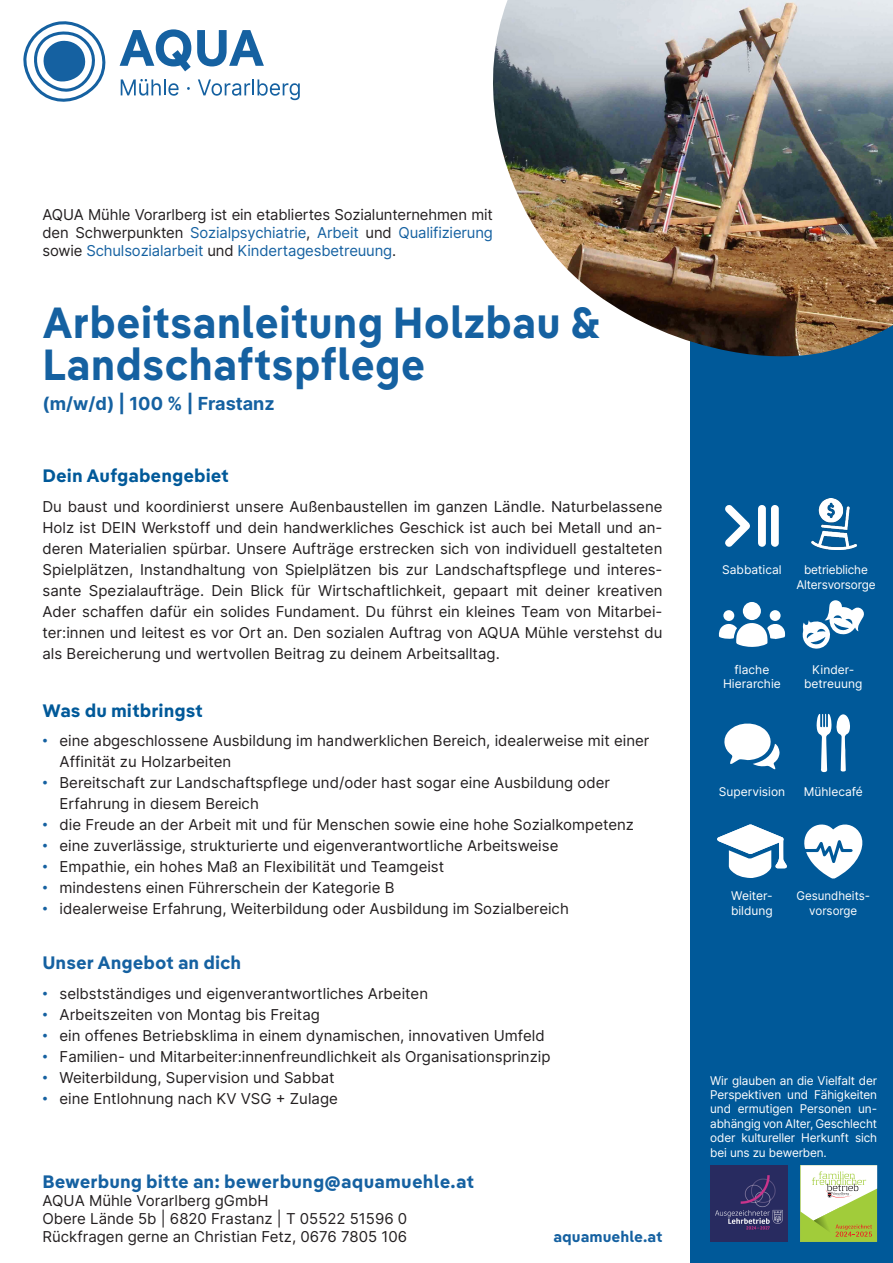
<style>
.page{position:relative;width:893px;height:1263px;background:#fff}
.page>*{position:absolute;margin:0;border:0;box-sizing:border-box;transform-origin:0 0}
.t1{font:700 43.5px/42px "Pangea Text";color:#1561a1;scale:.95 1}
.t2{font:700 18px "Pangea Text";color:#1561a1}
.t3{font:700 18px "Pangea Text";color:#005999}
.t4{font:700 18px "Inter";color:#1561a1}
.Aufzählung_blau{font:15px/21px "Inter";color:#231f20;text-align:justify}
.t5{font:700 15px "Pangea Text";color:#1561a1}
.t6{font:12px/14.4px "Inter";color:#fff;text-align:center}
.t7{font:12px/14.4px "Inter";color:#fff;text-align:center;scale:.96 1}
.s1{color:#1561a1}
.s2{font-family:"Arial";color:#1561a1}
</style>
<div class="page">
<div style="left:690px;top:271px;width:203px;height:992px;background:#005999"></div>
<svg style="left:23px;top:21px;width:83px;height:81px"></svg>
<svg style="left:120px;top:29px;width:71px;height:42px"></svg>
<svg style="left:197px;top:30px;width:67px;height:36px"></svg>
<svg style="left:121px;top:79px;width:58px;height:17px"></svg>
<svg style="left:198px;top:79px;width:102px;height:21px"></svg>
<img style="left:711px;top:1165px;width:76px;height:77px">
<svg style="left:801px;top:1165px;width:76px;height:77px"></svg>
<img style="left:493px;top:0;width:400px;height:357px">
<svg style="left:725px;top:505px;width:25px;height:42px"></svg>
<svg style="left:758px;top:505px;width:21px;height:42px"></svg>
<div style="left:743px;top:602px;width:18px;height:18px;background:#fff;border-radius:50%"></div>
<svg style="left:719px;top:623px;width:66px;height:24px"></svg>
<div style="left:723px;top:610px;width:11px;height:11px;background:#fff;border-radius:50%"></div>
<div style="left:770px;top:610px;width:11px;height:11px;background:#fff;border-radius:50%"></div>
<svg style="left:802px;top:600px;width:62px;height:49px"></svg>
<svg style="left:724px;top:723px;width:56px;height:46px"></svg>
<svg style="left:816px;top:714px;width:34px;height:58px"></svg>
<svg style="left:804px;top:824px;width:59px;height:55px"></svg>
<svg style="left:717px;top:824px;width:70px;height:54px"></svg>
<img style="left:811px;top:498px;width:46px;height:51px">
<p class="Aufzählung_blau" style="left:43px;top:206px;width:452px;line-height:18px">AQUA Mühle Vorarlberg ist ein etabliertes Sozialunternehmen mit den Schwerpunkten <span class="s1">Sozialpsychiatrie</span>, <span class="s1">Arbeit</span> und <span class="s1">Qualifizierung </span>sowie <span class="s1">Schulsozialarbeit</span> und <span class="s1">Kindertagesbetreuung</span>.</p>
<p class="t1" style="left:43px;top:300px;width:589px">Arbeitsanleitung Holzbau &amp;<br>Landschaftspflege</p>
<p class="t4" style="left:43px;top:390px;width:234px">(m/w/d) | 100 % | Frastanz</p>
<p class="t3" style="left:43px;top:462px;width:188px">Dein Aufgabengebiet</p>
<p class="Aufzählung_blau" style="left:43px;top:496px;width:621px">Du baust und koordinierst unsere Außenbaustellen im ganzen Ländle. Naturbelassene Holz ist DEIN Werkstoff und dein handwerkliches Geschick ist auch bei Metall und an&shy;deren Materialien spürbar. Unsere Aufträge erstrecken sich von individuell gestalteten Spielplätzen, Instandhaltung von Spielplätzen bis zur Landschaftspflege und interes&shy;sante Spezialaufträge. Dein Blick für Wirtschaftlichkeit, gepaart mit deiner kreativen Ader schaffen dafür ein solides Fundament. Du führst ein kleines Team von Mitarbei&shy;ter:innen und leitest es vor Ort an. Den sozialen Auftrag von AQUA Mühle verstehst du als Bereicherung und wertvollen Beitrag zu deinem Arbeitsalltag.</p>
<p class="t3" style="left:43px;top:696px;width:162px">Was du mitbringst</p>
<p class="Aufzählung_blau" style="left:60px;top:730px;width:591px;text-indent:-17px"><span class="s2">•</span> eine abgeschlossene Ausbildung im handwerklichen Bereich, idealerweise mit einer<br>Affinität zu Holzarbeiten</p>
<p class="Aufzählung_blau" style="left:60px;top:772px;width:552px;text-indent:-17px"><span class="s2">•</span> Bereitschaft zur Landschaftspflege und/oder hast sogar eine Ausbildung oder<br>Erfahrung in diesem Bereich</p>
<p class="Aufzählung_blau" style="left:43px;top:814px;width:593px"><span class="s2">•</span> die Freude an der Arbeit mit und für Menschen sowie eine hohe Sozialkompetenz</p>
<p class="Aufzählung_blau" style="left:43px;top:835px;width:517px"><span class="s2">•</span> eine zuverlässige, strukturierte und eigenverantwortliche Arbeitsweise</p>
<p class="Aufzählung_blau" style="left:43px;top:856px;width:403px"><span class="s2">•</span> Empathie, ein hohes Maß an Flexibilität und Teamgeist</p>
<p class="Aufzählung_blau" style="left:43px;top:877px;width:354px"><span class="s2">•</span> mindestens einen Führerschein der Kategorie B</p>
<p class="Aufzählung_blau" style="left:43px;top:898px;width:528px"><span class="s2">•</span> idealerweise Erfahrung, Weiterbildung oder Ausbildung im Sozialbereich</p>
<p class="t2" style="left:43px;top:949px;width:200px">Unser Angebot an dich</p>
<p class="Aufzählung_blau" style="left:43px;top:982px;width:387px"><span class="s2">•</span> selbstständiges und eigenverantwortliches Arbeiten</p>
<p class="Aufzählung_blau" style="left:43px;top:1003px;width:279px"><span class="s2">•</span> Arbeitszeiten von Montag bis Freitag</p>
<p class="Aufzählung_blau" style="left:43px;top:1024px;width:504px"><span class="s2">•</span> ein offenes Betriebsklima in einem dynamischen, innovativen Umfeld</p>
<p class="Aufzählung_blau" style="left:43px;top:1045px;width:509px"><span class="s2">•</span> Familien- und Mitarbeiter:innenfreundlichkeit als Organisationsprinzip</p>
<p class="Aufzählung_blau" style="left:43px;top:1066px;width:294px"><span class="s2">•</span> Weiterbildung, Supervision und Sabbat</p>
<p class="Aufzählung_blau" style="left:43px;top:1087px;width:297px"><span class="s2">•</span> eine Entlohnung nach KV VSG + Zulage</p>
<p class="t2" style="left:43px;top:1167px;width:433px">Bewerbung bitte an: bewerbung@aquamuehle.at</p>
<p class="Aufzählung_blau" style="left:43px;top:1189px;width:227px">AQUA Mühle Vorarlberg gGmbH</p>
<p class="Aufzählung_blau" style="left:43px;top:1207px;width:366px">Obere Lände 5b | 6820 Frastanz | T 05522 51596 0</p>
<p class="Aufzählung_blau" style="left:43px;top:1225px;width:366px">Rückfragen gerne an Christian Fetz, 0676 7805 106</p>
<p class="t5" style="left:553px;top:1225px;width:111px">aquamuehle.at</p>
<p class="t6" style="left:722px;top:562px;width:61px">Sabbatical</p>
<p class="t6" style="left:796px;top:562px;width:81px">betriebliche<br>Altersvorsorge</p>
<p class="t6" style="left:735px;top:662px;width:36px">flache</p>
<p class="t6" style="left:723px;top:676px;width:59px">Hierarchie</p>
<p class="t6" style="left:804px;top:662px;width:60px">Kinder&shy;betreuung</p>
<p class="t6" style="left:719px;top:784px;width:68px">Supervision</p>
<p class="t6" style="left:804px;top:784px;width:61px">Mühlecafé</p>
<p class="t6" style="left:731px;top:888px;width:43px;text-align:left">Weiter&shy;bildung</p>
<p class="t7" style="left:796px;top:888px;width:78px">Gesundheits&shy;vorsorge</p>
<p class="t6" style="left:710px;top:1073px;width:168px;text-align:justify">Wir glauben an die Vielfalt der Perspektiven und Fähigkeiten und ermutigen Personen un&shy;abhängig von Alter, Geschlecht oder kultureller Herkunft sich bei uns zu bewerben.</p>
</div>
